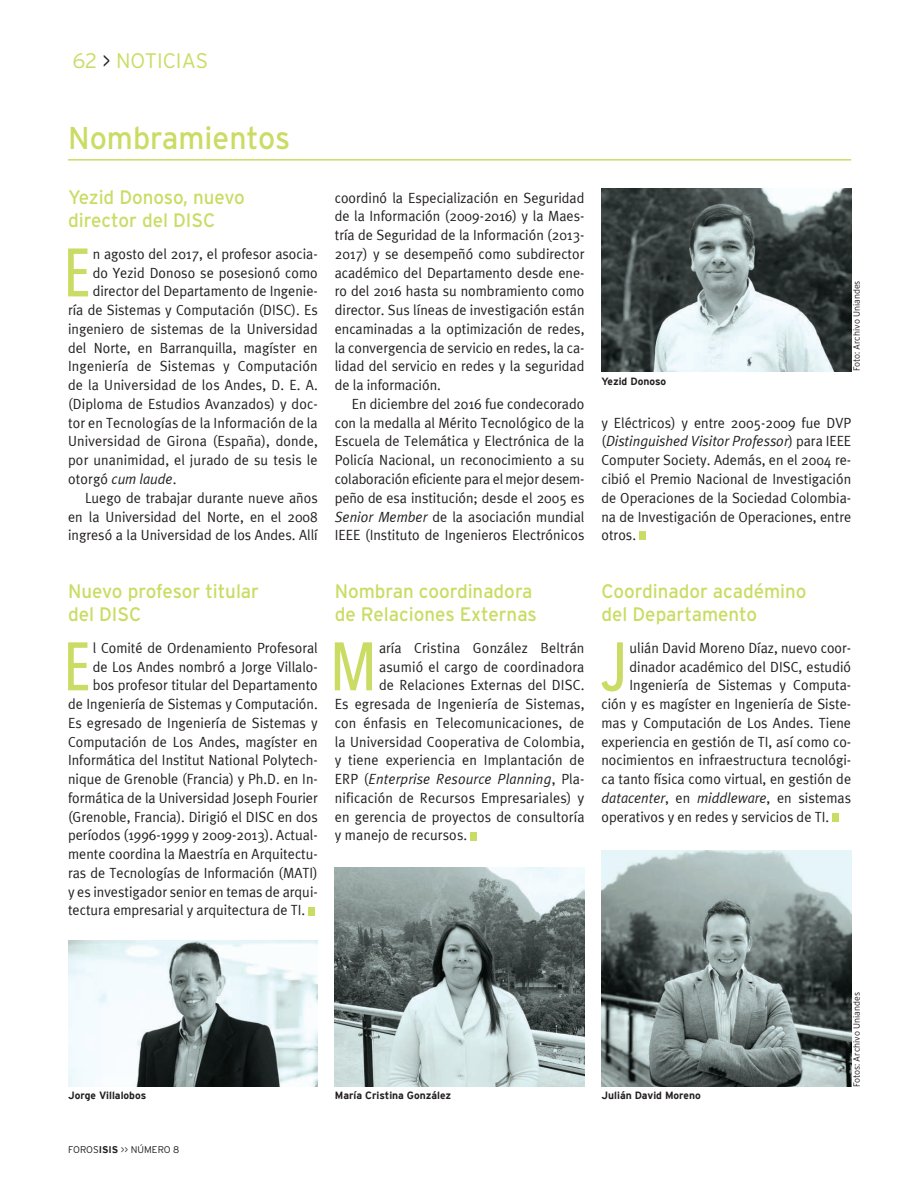
<style>
.page{position:relative;width:915px;height:1191px;background:#fff}
.page>*{position:absolute;margin:0;border:0;box-sizing:border-box;transform-origin:0 0}
.noticias_texto_inici{font:500 67.65px "Avenir Next Condensed";color:#cadc63;scale:.96 1}
.noticias_t1{font:31.5px "Interstate";color:#cadc63;scale:.96 1}
.CORNISA_PRIMA{font:300 21px "Interstate";color:#cadc63}
.noticias_t1-2{font:19.5px/23.2px "Interstate";color:#cadc63;scale:.96 1}
.noticias_texto_inici-2{font:14.7px "Meta Plus Normal";color:#231f20;scale:.96 1}
.texto{font:14.7px/18.8px "Meta Plus Normal";color:#231f20;text-align:justify;scale:.96 1}
.noticias_texto_inici-3{font:italic 14.7px "Meta Plus Normal";color:#231f20;scale:.96 1}
.piedefoto{font:700 10.5px "Interstate";color:#231f20}
.t1{font:300 9.75px "Interstate";color:#231f20}
.fuente{font:300 9px "Interstate";color:#231f20}
.s1{color:#231f20}
.s2{font-style:normal}
.s3{font-style:italic}
.s4{font-weight:700}
</style>
<div class="page">
<img style="left:601px;top:189px;width:249px;height:182px">
<img style="left:334px;top:867px;width:250px;height:219px">
<img style="left:601px;top:850px;width:249px;height:236px">
<hr style="left:68px;top:159px;width:782px;height:2px;background:#cadc63">
<div style="left:639px;top:531px;width:6px;height:9px;background:#cadc63"></div>
<div style="left:308px;top:906px;width:6px;height:9px;background:#cadc63"></div>
<div style="left:470px;top:831px;width:7px;height:9px;background:#cadc63"></div>
<div style="left:832px;top:813px;width:6px;height:8px;background:#cadc63"></div>
<img style="left:68px;top:940px;width:249px;height:146px">
<p class="CORNISA_PRIMA" style="left:72px;top:49px;width:137px">62 <span class="s1">&gt;</span> NOTICIAS</p>
<p class="noticias_t1" style="left:68px;top:120px;width:233px">Nombramientos</p>
<p class="noticias_t1-2" style="left:68px;top:185px;width:186px">Yezid Donoso, nuevo director del DISC</p>
<p class="noticias_texto_inici" style="left:63px;top:232px;width:30px">E</p>
<p class="noticias_texto_inici-2" style="left:93px;top:245px;width:236px">n agosto del 2017, el profesor asocia-</p>
<p class="noticias_texto_inici-2" style="left:93px;top:264px;width:236px">do Yezid Donoso se posesionó como</p>
<p class="noticias_texto_inici-2" style="left:93px;top:283px;width:236px">director del Departamento de Ingenie-</p>
<p class="noticias_texto_inici-2" style="left:68px;top:301px;width:261px">ría de Sistemas y Computación (DISC). Es</p>
<p class="noticias_texto_inici-2" style="left:68px;top:320px;width:261px">ingeniero de sistemas de la Universidad</p>
<p class="noticias_texto_inici-2" style="left:68px;top:339px;width:261px">del Norte, en Barranquilla, magíster en</p>
<p class="noticias_texto_inici-2" style="left:68px;top:358px;width:261px">Ingeniería de Sistemas y Computación</p>
<p class="noticias_texto_inici-2" style="left:68px;top:376px;width:261px">de la Universidad de los Andes, D. E. A.</p>
<p class="noticias_texto_inici-2" style="left:68px;top:395px;width:261px">(Diploma de Estudios Avanzados) y doc-</p>
<p class="noticias_texto_inici-2" style="left:68px;top:414px;width:261px">tor en Tecnologías de la Información de la</p>
<p class="noticias_texto_inici-2" style="left:68px;top:433px;width:261px">Universidad de Girona (España), donde,</p>
<p class="noticias_texto_inici-2" style="left:68px;top:451px;width:261px">por unanimidad, el jurado de su tesis le</p>
<p class="noticias_texto_inici-3" style="left:68px;top:470px;width:114px"><span class="s2">otorgó</span> cum laude<span class="s2">.</span></p>
<p class="texto" style="left:68px;top:488px;width:261px;text-indent:17px">Luego de trabajar durante nueve años en la Universidad del Norte, en el 2008 ingresó a la Universidad de los Andes. Allí</p>
<p class="noticias_t1-2" style="left:68px;top:579px;width:200px">Nuevo profesor titular</p>
<p class="noticias_t1-2" style="left:68px;top:602px;width:78px">del DISC</p>
<p class="noticias_texto_inici" style="left:63px;top:625px;width:30px">E</p>
<p class="noticias_texto_inici-2" style="left:93px;top:639px;width:236px">l Comité de Ordenamiento Profesoral</p>
<p class="noticias_texto_inici-2" style="left:93px;top:658px;width:236px">de Los Andes nombró a Jorge Villalo-</p>
<p class="noticias_texto_inici-2" style="left:93px;top:676px;width:236px">bos profesor titular del Departamento</p>
<p class="noticias_texto_inici-2" style="left:68px;top:695px;width:261px">de Ingeniería de Sistemas y Computación.</p>
<p class="noticias_texto_inici-2" style="left:68px;top:714px;width:261px">Es egresado de Ingeniería de Sistemas y</p>
<p class="noticias_texto_inici-2" style="left:68px;top:733px;width:261px">Computación de Los Andes, magíster en</p>
<p class="noticias_texto_inici-2" style="left:68px;top:751px;width:261px">Informática del Institut National Polytech-</p>
<p class="noticias_texto_inici-2" style="left:68px;top:770px;width:261px">nique de Grenoble (Francia) y Ph.D. en In-</p>
<p class="noticias_texto_inici-2" style="left:68px;top:789px;width:261px">formática de la Universidad Joseph Fourier</p>
<p class="noticias_texto_inici-2" style="left:68px;top:808px;width:261px">(Grenoble, Francia). Dirigió el DISC en dos</p>
<p class="noticias_texto_inici-2" style="left:68px;top:826px;width:261px">períodos (1996-1999 y 2009-2013). Actual-</p>
<p class="noticias_texto_inici-2" style="left:68px;top:845px;width:261px">mente coordina la Maestría en Arquitectu-</p>
<p class="noticias_texto_inici-2" style="left:68px;top:864px;width:261px">ras de Tecnologías de Información (MATI)</p>
<p class="noticias_texto_inici-2" style="left:68px;top:883px;width:261px">y es investigador senior en temas de arqui-</p>
<p class="noticias_texto_inici-2" style="left:68px;top:901px;width:248px">tectura empresarial y arquitectura de TI.</p>
<p class="texto" style="left:334px;top:188px;width:261px">coordinó la Especialización en Seguridad de la Información (2009-2016) y la Maes&shy;tría de Seguridad de la Información (2013- 2017) y se desempeñó como subdirector académico del Departamento desde ene&shy;ro del 2016 hasta su nombramiento como director. Sus líneas de investigación están encaminadas a la optimización de redes, la convergencia de servicio en redes, la ca&shy;lidad del servicio en redes y la seguridad de la información.</p>
<p class="texto" style="left:334px;top:394px;width:261px;text-indent:17px">En diciembre del 2016 fue condecorado con la medalla al Mérito Tecnológico de la Escuela de Telemática y Electrónica de la Policía Nacional, un reconocimiento a su colaboración eficiente para el mejor desem&shy;peño de esa institución; desde el 2005 es <span class="s3">Senior Member</span> de la asociación mundial IEEE (Instituto de Ingenieros Electrónicos</p>
<p class="noticias_t1-2" style="left:334px;top:579px;width:212px">Nombran coordinadora de Relaciones Externas</p>
<p class="noticias_texto_inici" style="left:329px;top:625px;width:51px">M</p>
<p class="noticias_texto_inici-2" style="left:379px;top:639px;width:215px">aría Cristina González Beltrán</p>
<p class="noticias_texto_inici-2" style="left:379px;top:658px;width:215px">asumió el cargo de coordinadora</p>
<p class="noticias_texto_inici-2" style="left:379px;top:676px;width:215px">de Relaciones Externas del DISC.</p>
<p class="noticias_texto_inici-2" style="left:334px;top:695px;width:261px">Es egresada de Ingeniería de Sistemas,</p>
<p class="noticias_texto_inici-2" style="left:334px;top:714px;width:261px">con énfasis en Telecomunicaciones, de</p>
<p class="noticias_texto_inici-2" style="left:334px;top:733px;width:261px">la Universidad Cooperativa de Colombia,</p>
<p class="noticias_texto_inici-2" style="left:334px;top:751px;width:261px">y tiene experiencia en Implantación de</p>
<p class="noticias_texto_inici-3" style="left:334px;top:770px;width:261px"><span class="s2">ERP (</span>Enterprise Resource Planning<span class="s2">, Pla-</span></p>
<p class="noticias_texto_inici-2" style="left:334px;top:789px;width:261px">nificación de Recursos Empresariales) y</p>
<p class="noticias_texto_inici-2" style="left:334px;top:808px;width:261px">en gerencia de proyectos de consultoría</p>
<p class="noticias_texto_inici-2" style="left:334px;top:826px;width:139px">y manejo de recursos.</p>
<p class="piedefoto" style="left:601px;top:376px;width:66px">Yezid Donoso</p>
<p class="fuente" style="left:851px;top:371px;width:92px;rotate:-90deg">Foto: Archivo Uniandes</p>
<p class="texto" style="left:601px;top:413px;width:261px">y Eléctricos) y entre 2005-2009 fue DVP (<span class="s3">Distinguished Visitor Professor</span>) para IEEE Computer Society. Además, en el 2004 re&shy;cibió el Premio Nacional de Investigación de Operaciones de la Sociedad Colombia&shy;na de Investigación de Operaciones, entre otros.</p>
<p class="noticias_t1-2" style="left:601px;top:579px;width:215px">Coordinador académino del Departamento</p>
<p class="noticias_texto_inici" style="left:601px;top:625px;width:28px">J</p>
<p class="noticias_texto_inici-2" style="left:629px;top:639px;width:232px">ulián David Moreno Díaz, nuevo coor-</p>
<p class="noticias_texto_inici-2" style="left:629px;top:658px;width:232px">dinador académico del DISC, estudió</p>
<p class="noticias_texto_inici-2" style="left:629px;top:676px;width:232px">Ingeniería de Sistemas y Computa-</p>
<p class="noticias_texto_inici-2" style="left:601px;top:695px;width:261px">ción y es magíster en Ingeniería de Siste-</p>
<p class="noticias_texto_inici-2" style="left:601px;top:714px;width:261px">mas y Computación de Los Andes. Tiene</p>
<p class="noticias_texto_inici-2" style="left:601px;top:733px;width:261px">experiencia en gestión de TI, así como co-</p>
<p class="noticias_texto_inici-2" style="left:601px;top:751px;width:261px">nocimientos en infraestructura tecnológi-</p>
<p class="noticias_texto_inici-2" style="left:601px;top:770px;width:261px">ca tanto física como virtual, en gestión de</p>
<p class="noticias_texto_inici-3" style="left:601px;top:789px;width:261px">datacenter<span class="s2">, en</span> middleware<span class="s2">, en sistemas</span></p>
<p class="noticias_texto_inici-2" style="left:601px;top:808px;width:238px">operativos y en redes y servicios de TI.</p>
<p class="fuente" style="left:851px;top:1087px;width:96px;rotate:-90deg">Fotos: Archivo Uniandes</p>
<p class="piedefoto" style="left:68px;top:1089px;width:80px">Jorge Villalobos</p>
<p class="piedefoto" style="left:334px;top:1089px;width:118px">María Cristina González</p>
<p class="piedefoto" style="left:601px;top:1089px;width:101px">Julián David Moreno</p>
<p class="t1" style="left:68px;top:1143px;width:113px">FOROS<span class="s4">ISIS</span> &gt;&gt; NÚMERO 8</p>
</div>
